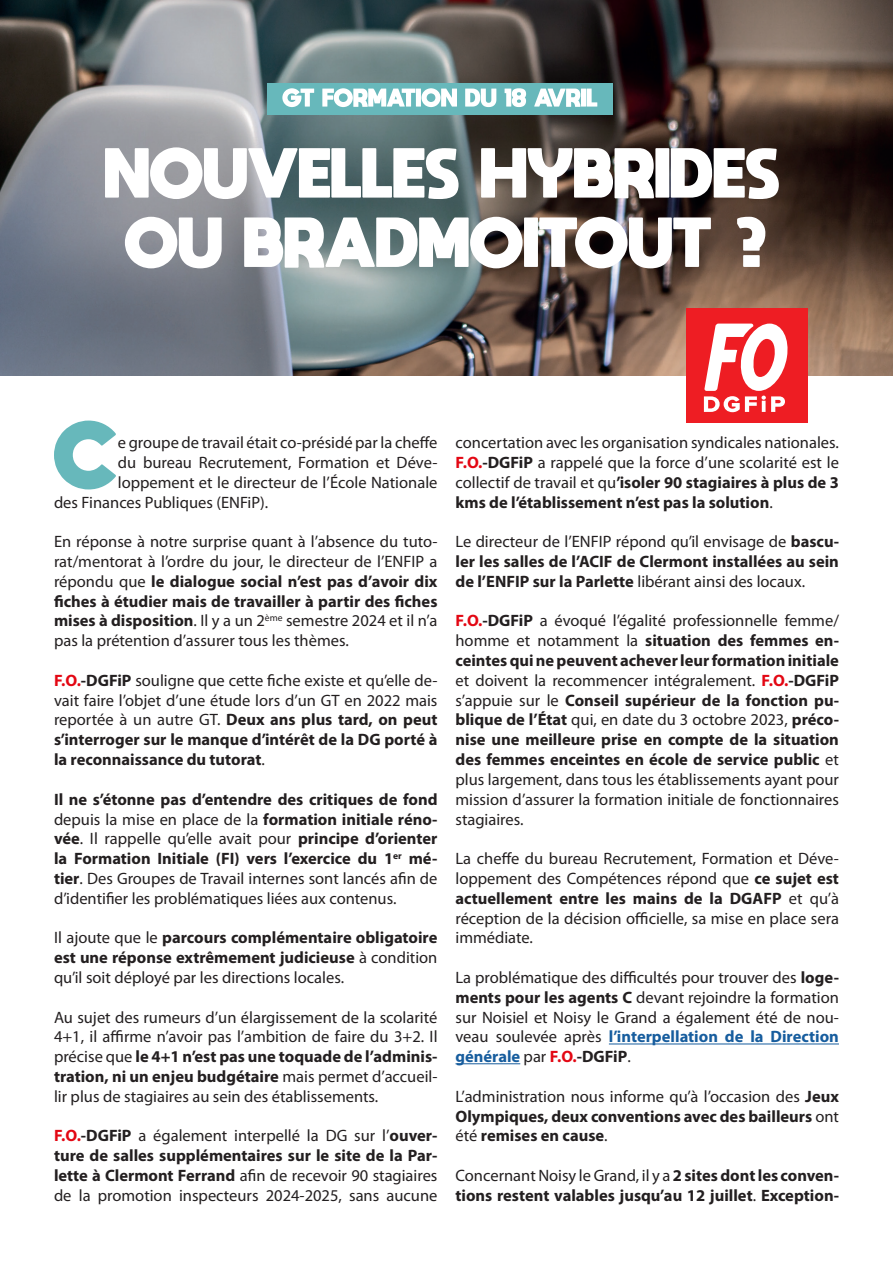
<style>
.page{position:relative;width:893px;height:1263px;background:#fff}
.page>*{position:absolute;margin:0;border:0;box-sizing:border-box;transform-origin:0 0}
.t1{font:800 66px "moon get";color:#67b8bb}
.t2{font:16.5px/19.8px "Myriad Pro";color:#231f20;text-align:justify}
.t3{font:700 16.5px/19.8px "Myriad Pro";color:#231f20;text-align:justify}
.s1{font-weight:700}
.s2{font-weight:700;color:#e30713}
.s3{font-weight:400}
.s4{font-weight:700;color:#175d9e}
</style>
<div class="page">
<img style="left:0;top:0;width:893px;height:375px">
<svg style="left:105px;top:147px;width:354px;height:52px"></svg>
<svg style="left:481px;top:148px;width:298px;height:51px"></svg>
<svg style="left:125px;top:217px;width:97px;height:51px"></svg>
<svg style="left:244px;top:217px;width:467px;height:51px"></svg>
<svg style="left:737px;top:217px;width:28px;height:50px"></svg>
<div style="left:268px;top:83px;width:345px;height:31px;background:#67b8bb"></div>
<svg style="left:282px;top:88px;width:32px;height:19px"></svg>
<svg style="left:322px;top:88px;width:135px;height:19px"></svg>
<svg style="left:465px;top:89px;width:31px;height:18px"></svg>
<svg style="left:505px;top:88px;width:21px;height:19px"></svg>
<svg style="left:534px;top:89px;width:63px;height:18px"></svg>
<div style="left:686px;top:308px;width:121px;height:115px;background:#ee1d23"></div>
<svg style="left:704px;top:324px;width:84px;height:88px"></svg>
<hr style="left:609px;top:1043px;width:230px;height:1px;background:#175d9e">
<hr style="left:455px;top:1063px;width:65px;height:1px;background:#175d9e">
<p class="t1" style="left:54px;top:413px;width:65px">C</p>
<p class="t2" style="left:118px;top:433px;width:321px">e groupe de travail était co-présidé par la cheffe</p>
<p class="t2" style="left:118px;top:452px;width:321px">du bureau Recrutement, Formation et Déve-</p>
<p class="t2" style="left:118px;top:472px;width:321px">loppement et le directeur de l’École Nationale</p>
<p class="t2" style="left:54px;top:492px;width:216px">des Finances Publiques (ENFiP).</p>
<p class="t2" style="left:54px;top:532px;width:385px">En réponse à notre surprise quant à l’absence du tuto&shy;rat/mentorat à l’ordre du jour, le directeur de l’ENFIP a répondu que <span class="s1">le dialogue social n’est pas d’avoir dix fiches à étudier mais de travailler à partir des fiches mises à disposition</span>. Il y a un 2<sup>ème</sup> semestre 2024 et il n’a pas la prétention d’assurer tous les thèmes.</p>
<p class="t2" style="left:54px;top:670px;width:385px"><span class="s2">F.O.</span><span class="s1">-DGFiP</span> souligne que cette fiche existe et qu’elle de&shy;vait faire l’objet d’une étude lors d’un GT en 2022 mais reportée à un autre GT. <span class="s1">Deux ans plus tard, on peut s’interroger sur le manque d’intérêt de la DG porté à la reconnaissance du tutorat</span>.</p>
<p class="t2" style="left:54px;top:789px;width:385px"><span class="s1">Il ne s’étonne pas d’entendre des critiques de fond </span>depuis la mise en place de la <span class="s1">formation initiale réno&shy;vée</span>. Il rappelle qu’elle avait pour <span class="s1">principe d’orienter la Formation Initiale (FI) vers l’exercice du 1</span><sup>er</sup> <span class="s1">mé&shy;tier</span>. Des Groupes de Travail internes sont lancés afin de d’identifier les problématiques liées aux contenus.</p>
<p class="t3" style="left:54px;top:927px;width:385px"><span class="s3">Il ajoute que le</span> parcours complémentaire obligatoire est une réponse extrêmement judicieuse <span class="s3">à condition qu’il soit déployé par les directions locales.</span></p>
<p class="t2" style="left:54px;top:1007px;width:385px">Au sujet des rumeurs d’un élargissement de la scolarité 4+1, il affirme n’avoir pas l’ambition de faire du 3+2. Il précise que <span class="s1">le 4+1 n’est pas une toquade de l’adminis&shy;tration, ni un enjeu budgétaire</span> mais permet d’accueil&shy;lir plus de stagiaires au sein des établissements.</p>
<p class="t2" style="left:54px;top:1126px;width:385px"><span class="s2">F.O.</span><span class="s1">-DGFiP</span> a également interpellé la DG sur l’<span class="s1">ouver&shy;ture de salles supplémentaires sur le site de la Par&shy;lette à Clermont Ferrand</span> afin de recevoir 90 stagiaires de la promotion inspecteurs 2024-2025, sans aucune</p>
<p class="t2" style="left:455px;top:433px;width:385px">concertation avec les organisation syndicales nationales.<br><span class="s2">F.O.</span><span class="s1">-DGFiP</span> a rappelé que la force d’une scolarité est le collectif de travail et qu<span class="s1">’isoler 90 stagiaires à plus de 3 kms de l’établissement n’est pas la solution</span>.</p>
<p class="t3" style="left:455px;top:531px;width:385px"><span class="s3">Le directeur de l’ENFIP répond qu’il envisage de</span> bascu&shy;ler les salles de l’ACIF de Clermont installées au sein de l’ENFIP sur la Parlette <span class="s3">libérant ainsi des locaux.</span></p>
<p class="t2" style="left:455px;top:611px;width:385px"><span class="s2">F.O.</span><span class="s1">-DGFiP</span> a évoqué l’égalité professionnelle femme/ homme et notamment la <span class="s1">situation des femmes en&shy;ceintes qui ne peuvent achever leur formation initiale </span>et doivent la recommencer intégralement. <span class="s2">F.O.</span><span class="s1">-DGFiP </span>s’appuie sur le <span class="s1">Conseil supérieur de la fonction pu&shy;blique de l’État</span> qui, en date du 3 octobre 2023, <span class="s1">préco&shy;nise une meilleure prise en compte de la situation des femmes enceintes en école de service public</span> et plus largement, dans tous les établissements ayant pour mission d’assurer la formation initiale de fonctionnaires stagiaires.</p>
<p class="t2" style="left:455px;top:848px;width:385px">La cheffe du bureau Recrutement, Formation et Déve&shy;loppement des Compétences répond que <span class="s1">ce sujet est actuellement entre les mains de la DGAFP</span> et qu’à réception de la décision officielle, sa mise en place sera immédiate.</p>
<p class="t2" style="left:455px;top:967px;width:385px">La problématique des difficultés pour trouver des <span class="s1">loge&shy;ments pour les agents C</span> devant rejoindre la formation sur Noisiel et Noisy le Grand a également été de nou&shy;veau soulevée après <span class="s4">l’interpellation de la Direction générale</span> par <span class="s2">F.O.</span><span class="s1">-DGFiP</span>.</p>
<p class="t3" style="left:455px;top:1086px;width:385px"><span class="s3">L’administration nous informe qu’à l’occasion des</span> Jeux Olympiques, deux conventions avec des bailleurs <span class="s3">ont été</span> remises en cause<span class="s3">.</span></p>
<p class="t3" style="left:455px;top:1165px;width:385px"><span class="s3">Concernant Noisy le Grand, il y a</span> 2 sites dont les conven&shy;tions restent valables jusqu’au 12 juillet<span class="s3">.</span> Exception-</p>
</div>
